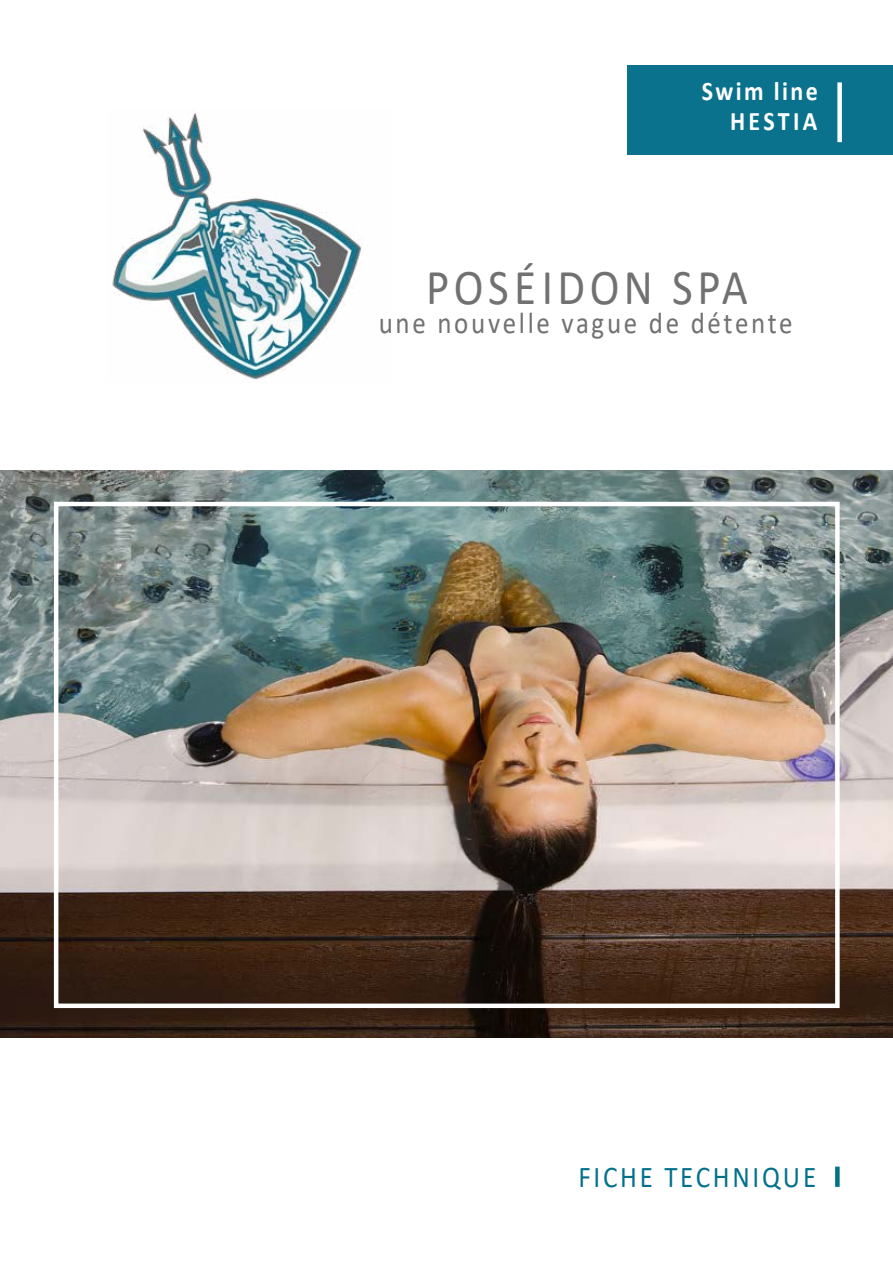
<style>
.page{position:relative;width:893px;height:1263px;background:#fff}
.page>*{position:absolute;margin:0;border:0;box-sizing:border-box;transform-origin:0 0}
.t1{font:50.4px "Calibri";letter-spacing:.1em;color:#727171;scale:.89 1}
.t2{font:30.3px "Calibri";letter-spacing:.1em;color:#727171;scale:.89 1}
.t3{font:30.3px "Calibri";letter-spacing:.1em;color:#03718b;scale:.89 1}
.t4{font:700 26.85px/29.8px "Calibri";letter-spacing:.1em;color:#fff;text-align:right;scale:.89 1}
</style>
<div class="page">
<img style="left:112px;top:112px;width:250px;height:268px">
<img style="left:0;top:471px;width:893px;height:567px">
<div style="left:54px;top:502px;width:786px;height:506px;border:5px solid #fff"></div>
<div style="left:835px;top:1166px;width:5px;height:21px;background:#03718b"></div>
<div style="left:627px;top:65px;width:266px;height:89px;background:#0a728d"></div>
<div style="left:837px;top:82px;width:5px;height:60px;background:#fff"></div>
<p class="t4" style="left:702px;top:77px;width:132px">Swim line<br>HESTIA</p>
<h1 class="t1" style="left:426px;top:263px;width:363px">POSÉIDON SPA</h1>
<p class="t2" style="left:379px;top:308px;width:467px">une nouvelle vague de détente</p>
<p class="t3" style="left:578px;top:1162px;width:268px">FICHE TECHNIQUE</p>
</div>
